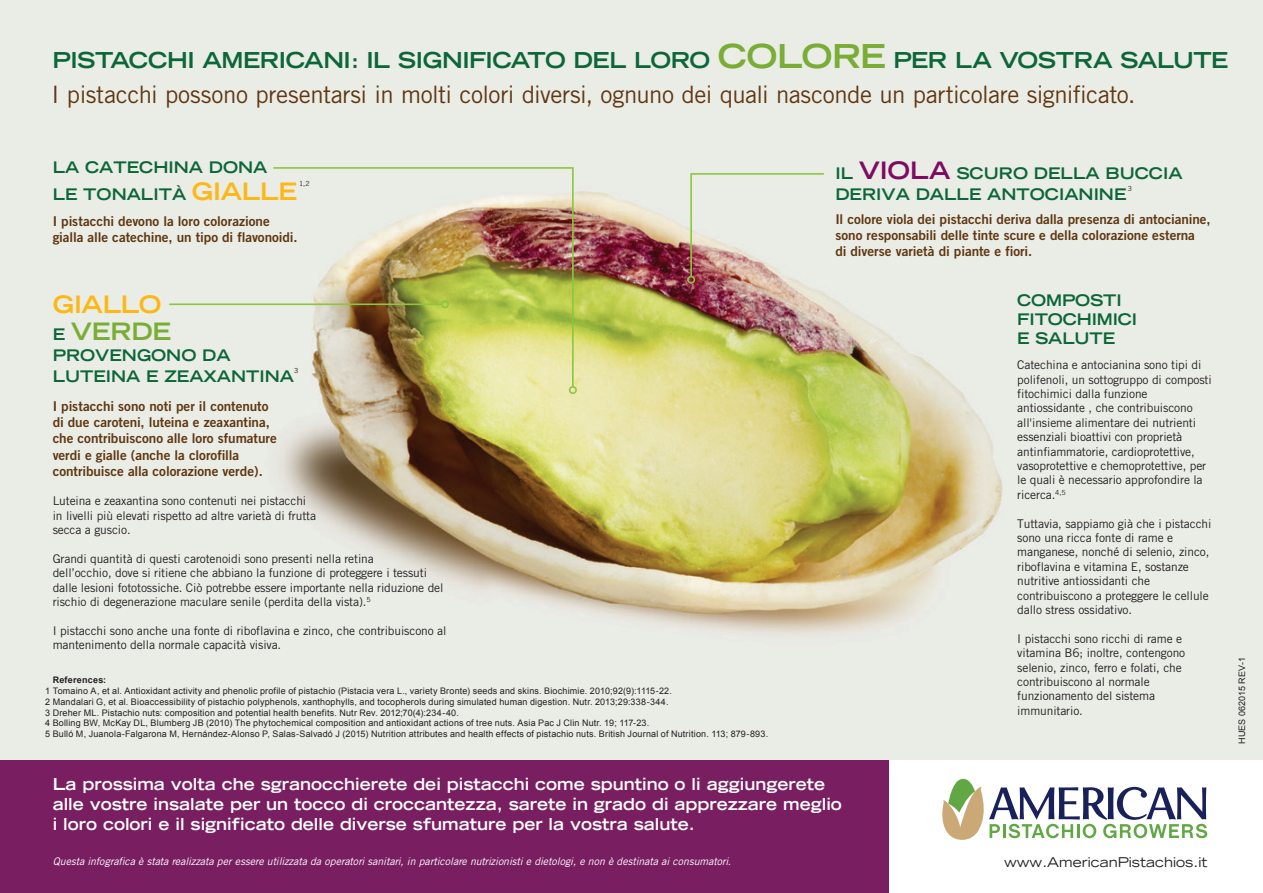
<style>
.page{position:relative;width:1263px;height:893px;background:#fff}
.page>*{position:absolute;margin:0;border:0;box-sizing:border-box;transform-origin:0 0}
.t1{font:24px "Trade Gothic";letter-spacing:-.02em;color:#603711}
.t2{font:700 expanded 24px/27px "Trade Gothic LH";letter-spacing:-.015em;color:#fcb814}
.t3{font:700 expanded 22.05px "Trade Gothic LH";letter-spacing:-.025em;color:#0c6638}
.t4{font:700 expanded 16.5px/19.8px "Trade Gothic LH";color:#fff}
.t5{font:700 expanded 16.05px/21px "Trade Gothic LH";color:#0c6638}
.t6{font:13.5px/16.2px "Trade Gothic Bold Two";letter-spacing:-.005em;color:#603711}
.t7{font:expanded 13.5px "Trade Gothic LH";color:#231f20}
.t8{font:12px/14.4px "Trade Gothic";letter-spacing:-.01em;color:#231f20}
.t9{font:italic 10.5px "Trade Gothic";letter-spacing:-.005em;color:#fff}
.t10{font:9px/10.8px "Arial";letter-spacing:.02em;color:#231f20}
.t11{font:9px "Arial";color:#231f20}
.t12{font:700 9px "Arial";letter-spacing:.025em;color:#231f20}
.t13{font:7.05px "Trade Gothic";color:#231f20}
.s1{font-size:33px;color:#79ad36}
.s2{font-size:24px;color:#fcb814}
.s3{font-size:16.05px;color:#0c6638}
.s4{color:#79ad36}
.s5{font-size:24px;color:#7d0b62}
</style>
<div class="page">
<img style="left:0;top:0;width:1263px;height:760px">
<svg style="left:689px;top:172px;width:136px;height:106px;background:#e2dcd3"></svg>
<div style="left:687px;top:276px;width:8px;height:8px;border:2px solid #8bc63e;border-radius:50%"></div>
<img style="left:272px;top:166px;width:302px;height:223px">
<div style="left:569px;top:386px;width:8px;height:8px;border:2px solid #8bc63e;border-radius:50%"></div>
<hr style="left:169px;top:303px;width:273px;height:2px;background:#8bc63e">
<div style="left:441px;top:300px;width:8px;height:8px;border:2px solid #8bc63e;border-radius:50%"></div>
<div style="left:0;top:760px;width:889px;height:133px;background:#791f61"></div>
<svg style="left:942px;top:779px;width:265px;height:61px"></svg>
<h2 class="t3" style="left:53px;top:45px;width:1177px">PISTACCHI AMERICANI: IL SIGNIFICATO DEL LORO <span class="s1">COLORE</span> PER LA VOSTRA SALUTE</h2>
<h1 class="t1" style="left:52px;top:80px;width:1085px">I pistacchi possono presentarsi in molti colori diversi, ognuno dei quali nasconde un particolare significato.</h1>
<h3 class="t5" style="left:53px;top:153px;width:246px;line-height:27px">LA CATECHINA DONA<br>LE TONALITÀ <span class="s2">GIALLE</span></h3>
<p class="t13" style="left:299px;top:179px;width:12px">1,2</p>
<p class="t6" style="left:53px;top:212px;width:246px">I pistacchi devono la loro colorazione gialla alle catechine, un tipo di flavonoidi.</p>
<h1 class="t2" style="left:53px;top:290px;width:120px">GIALLO<br><span class="s3">E</span> <span class="s4">VERDE</span></h1>
<h3 class="t5" style="left:53px;top:344px;width:243px">PROVENGONO DA<br>LUTEINA E ZEAXANTINA</h3>
<p class="t13" style="left:294px;top:367px;width:6px">3</p>
<p class="t6" style="left:53px;top:398px;width:226px">I pistacchi sono noti per il contenuto di due caroteni, luteina e zeaxantina, che contribuiscono alle loro sfumature verdi e gialle (anche la clorofilla contribuisce alla colorazione verde).</p>
<p class="t8" style="left:53px;top:494px;width:265px">Luteina e zeaxantina sono contenuti nei pistacchi in livelli più elevati rispetto ad altre varietà di frutta secca a guscio.</p>
<p class="t8" style="left:53px;top:551px;width:392px">Grandi quantità di questi carotenoidi sono presenti nella retina<br>dell’occhio, dove si ritiene che abbiano la funzione di proteggere i tessuti dalle lesioni fototossiche. Ciò potrebbe essere importante nella riduzione del rischio di degenerazione maculare senile (perdita della vista).<sup>5</sup></p>
<p class="t8" style="left:53px;top:623px;width:395px">I pistacchi sono anche una fonte di riboflavina e zinco, che contribuiscono al mantenimento della normale capacità visiva.</p>
<p class="t12" style="left:53px;top:674px;width:55px">References:</p>
<p class="t10" style="left:45px;top:685px;width:724px">1 Tomaino A, et al. Antioxidant activity and phenolic profile of pistachio (Pistacia vera L., variety Bronte) seeds and skins. Biochimie. 2010;92(9):1115-22.<br>2 Mandalari G, et al. Bioaccessibility of pistachio polyphenols, xanthophylls, and tocopherols during simulated human digestion. Nutr. 2013;29:338-344.<br>3 Dreher ML. Pistachio nuts: composition and potential health benefits. Nutr Rev. 2012;70(4):234-40.<br>4 Bolling BW, McKay DL, Blumberg JB (2010) The phytochemical composition and antioxidant actions of tree nuts. Asia Pac J Clin Nutr. 19; 117-23.<br>5 Bulló M, Juanola-Falgarona M, Hernández-Alonso P, Salas-Salvadó J (2015) Nutrition attributes and health effects of pistachio nuts. British Journal of Nutrition. 113; 879-893.</p>
<h3 class="t5" style="left:835px;top:162px;width:349px">IL <span class="s5">VIOLA</span> SCURO DELLA BUCCIA<br>DERIVA DALLE ANTOCIANINE</h3>
<p class="t13" style="left:1128px;top:185px;width:6px">3</p>
<p class="t6" style="left:835px;top:210px;width:377px">Il colore viola dei pistacchi deriva dalla presenza di antocianine, sono responsabili delle tinte scure e della colorazione esterna<br>di diverse varietà di piante e fiori.</p>
<h3 class="t5" style="left:1017px;top:290px;width:121px;line-height:19.2px">COMPOSTI<br>FITOCHIMICI<br>E SALUTE</h3>
<p class="t8" style="left:1017px;top:358px;width:196px">Catechina e antocianina sono tipi di polifenoli, un sottogruppo di composti fitochimici dalla funzione antiossidante , che contribuiscono all'insieme alimentare dei nutrienti essenziali bioattivi con proprietà antinfiammatorie, cardioprotettive, vasoprotettive e chemoprotettive, per le quali è necessario approfondire la ricerca.<sup>4,5</sup></p>
<p class="t8" style="left:1017px;top:516px;width:196px">Tuttavia, sappiamo già che i pistacchi sono una ricca fonte di rame e manganese, nonché di selenio, zinco, riboflavina e vitamina E, sostanze nutritive antiossidanti che contribuiscono a proteggere le cellule dallo stress ossidativo.</p>
<p class="t8" style="left:1017px;top:631px;width:169px">I pistacchi sono ricchi di rame e vitamina B6; inoltre, contengono selenio, zinco, ferro e folati, che contribuiscono al normale funzionamento del sistema immunitario.</p>
<p class="t4" style="left:53px;top:774px;width:791px">La prossima volta che sgranocchierete dei pistacchi come spuntino o li aggiungerete alle vostre insalate per un tocco di croccantezza, sarete in grado di apprezzare meglio i loro colori e il significato delle diverse sfumature per la vostra salute.</p>
<p class="t9" style="left:53px;top:855px;width:680px">Questa infografica è stata realizzata per essere utilizzata da operatori sanitari, in particolare nutrizionisti e dietologi, e non è destinata ai consumatori.</p>
<p class="t7" style="left:1004px;top:853px;width:205px">www.AmericanPistachios.it</p>
<p class="t11" style="left:1236px;top:744px;width:88px;rotate:-90deg">HUES 062015 REV-1</p>
</div>
